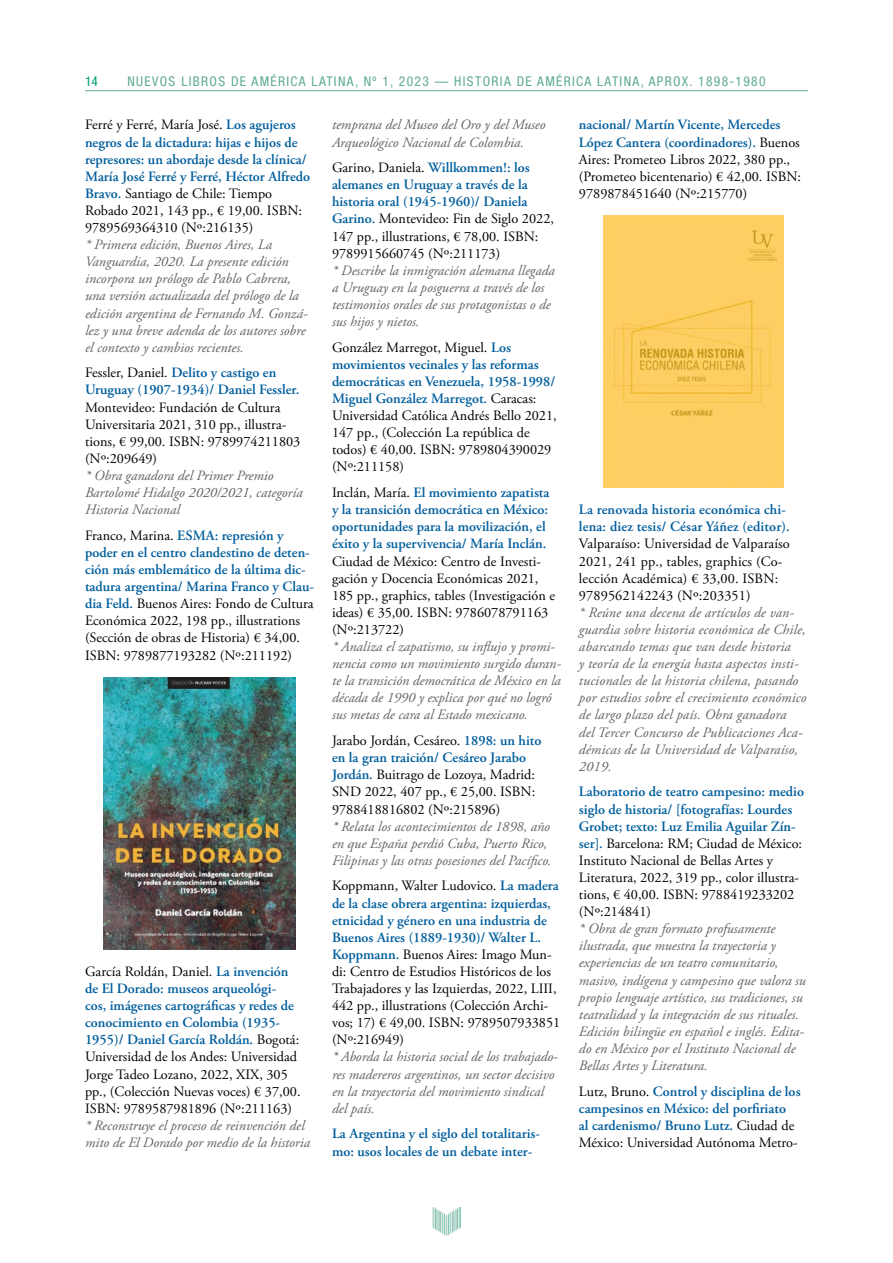
<style>
.page{position:relative;width:893px;height:1263px;background:#fff}
.page>*{position:absolute;margin:0;border:0;box-sizing:border-box;transform-origin:0 0}
.t1{font:14.25px/17.1px "Adobe Garamond Pro";color:#000}
.t2{font:italic 14.25px/17.1px "Adobe Garamond Pro";color:#646363}
.t3{font:600 14.25px/17.1px "Adobe Garamond Pro";color:#005e9d}
.t4{font:condensed 13.5px "Helvetica Neue LT Std";letter-spacing:.1em;color:#5fac8f}
.t5{font:condensed 13.5px "Helvetica Neue LT Std";color:#009974}
.s1{font-weight:400;color:#000}
.s2{font-weight:600;color:#005e9d}
</style>
<div class="page">
<img style="left:433px;top:1208px;width:27px;height:27px">
<hr style="left:85px;top:90px;width:723px;height:1px;background:#5fac8f">
<img style="left:603px;top:216px;width:180px;height:272px">
<img style="left:104px;top:677px;width:191px;height:272px">
<p class="t5" style="left:85px;top:74px;width:14px">14</p>
<p class="t4" style="left:127px;top:74px;width:640px">NUEVOS LIBROS DE AMÉRICA LATINA, Nº 1, 2023 — HISTORIA DE AMÉRICA LATINA, APROX. 1898-1980</p>
<p class="t3" style="left:85px;top:116px;width:227px"><span class="s1">Ferré y Ferré, María José.</span> Los agujeros negros de la dictadura: hijas e hijos de represores: un abordaje desde la clínica/ María José Ferré y Ferré, Héctor Alfredo Bravo. <span class="s1">Santiago de Chile: Tiempo Robado 2021, 143 pp., € 19,00. ISBN:<br>9789569364310 (Nº:216135)</span></p>
<p class="t2" style="left:85px;top:236px;width:224px">* Primera edición, Buenos Aires, La Vanguardia, 2020. La presente edición incorpora un prólogo de Pablo Cabrera, una versión actualizada del prólogo de la edición argentina de Fernando M. Gonzá&shy;lez y una breve adenda de los autores sobre el contexto y cambios recientes.</p>
<p class="t3" style="left:85px;top:364px;width:216px"><span class="s1">Fessler, Daniel.</span> Delito y castigo en<br>Uruguay (1907-1934)/ Daniel Fessler.</p>
<p class="t1" style="left:85px;top:399px;width:217px">Montevideo: Fundación de Cultura<br>Universitaria 2021, 310 pp., illustra&shy;tions, € 99,00. ISBN: 9789974211803 (Nº:209649)</p>
<p class="t2" style="left:85px;top:467px;width:219px">* Obra ganadora del Primer Premio<br>Bartolomé Hidalgo 2020/2021, categoría<br>Historia Nacional</p>
<p class="t1" style="left:85px;top:527px;width:230px">Franco, Marina. <span class="s2">ESMA: represión y poder en el centro clandestino de deten&shy;ción más emblemático de la última dic&shy;tadura argentina/ Marina Franco y Clau&shy;dia Feld.</span> Buenos Aires: Fondo de Cultura Económica 2022, 198 pp., illustrations (Sección de obras de Historia) € 34,00.<br>ISBN: 9789877193282 (Nº:211192)</p>
<p class="t2" style="left:332px;top:117px;width:215px">temprana del Museo del Oro y del Museo<br>Arqueológico Nacional de Colombia.</p>
<p class="t1" style="left:332px;top:160px;width:224px">Garino, Daniela. <span class="s2">Willkommen!: los alemanes en Uruguay a través de la historia oral (1945-1960)/ Daniela Garino.</span> Montevideo: Fin de Siglo 2022, 147 pp., illustrations, € 78,00. ISBN:<br>9789915660745 (Nº:211173)</p>
<p class="t2" style="left:332px;top:262px;width:224px">* Describe la inmigración alemana llegada a Uruguay en la posguerra a través de los testimonios orales de sus protagonistas o de sus hijos y nietos.</p>
<p class="t1" style="left:332px;top:339px;width:226px">González Marregot, Miguel. <span class="s2">Los movimientos vecinales y las reformas democráticas en Venezuela, 1958-1998/ Miguel González Marregot.</span> Caracas:<br>Universidad Católica Andrés Bello 2021, 147 pp., (Colección La república de todos) € 40,00. ISBN: 9789804390029 (Nº:211158)</p>
<p class="t3" style="left:332px;top:484px;width:219px"><span class="s1">Inclán, María.</span> El movimiento zapatista y la transición democrática en México: oportunidades para la movilización, el éxito y la supervivencia/ María Inclán.</p>
<p class="t1" style="left:332px;top:553px;width:225px">Ciudad de México: Centro de Investi&shy;gación y Docencia Económicas 2021, 185 pp., graphics, tables (Investigación e ideas) € 35,00. ISBN: 9786078791163 (Nº:213722)</p>
<p class="t2" style="left:332px;top:638px;width:230px">* Analiza el zapatismo, su influjo y promi&shy;nencia como un movimiento surgido duran&shy;te la transición democrática de México en la década de 1990 y explica por qué no logró sus metas de cara al Estado mexicano.</p>
<p class="t1" style="left:332px;top:732px;width:211px">Jarabo Jordán, Cesáreo. <span class="s2">1898: un hito en la gran traición/ Cesáreo Jarabo Jordán.</span> Buitrago de Lozoya, Madrid:<br>SND 2022, 407 pp., € 25,00. ISBN:<br>9788418816802 (Nº:215896)</p>
<p class="t2" style="left:332px;top:818px;width:221px">* Relata los acontecimientos de 1898, año en que España perdió Cuba, Puerto Rico,<br>Filipinas y las otras posesiones del Pacífico.</p>
<p class="t1" style="left:332px;top:878px;width:230px">Koppmann, Walter Ludovico. <span class="s2">La madera de la clase obrera argentina: izquierdas, etnicidad y género en una industria de Buenos Aires (1889-1930)/ Walter L.<br>Koppmann.</span> Buenos Aires: Imago Mun&shy;di: Centro de Estudios Históricos de los Trabajadores y las Izquierdas, 2022, LIII, 442 pp., illustrations (Colección Archi&shy;vos; 17) € 49,00. ISBN: 9789507933851 (Nº:216949)</p>
<p class="t2" style="left:332px;top:1049px;width:227px">* Aborda la historia social de los trabajado&shy;res madereros argentinos, un sector decisivo en la trayectoria del movimiento sindical del país.</p>
<p class="t3" style="left:332px;top:1125px;width:209px">La Argentina y el siglo del totalitaris&shy;mo: usos locales de un debate inter-</p>
<p class="t1" style="left:579px;top:117px;width:224px"><span class="s2">nacional/ Martín Vicente, Mercedes López Cantera (coordinadores).</span> Buenos Aires: Prometeo Libros 2022, 380 pp., (Prometeo bicentenario) € 42,00. ISBN:<br>9789878451640 (Nº:215770)</p>
<p class="t3" style="left:579px;top:501px;width:212px">La renovada historia económica chi&shy;lena: diez tesis/ César Yáñez (editor).</p>
<p class="t1" style="left:579px;top:536px;width:212px">Valparaíso: Universidad de Valparaíso 2021, 241 pp., tables, graphics (Co&shy;lección Académica) € 33,00. ISBN:<br>9789562142243 (Nº:203351)</p>
<p class="t2" style="left:579px;top:604px;width:229px">* Reúne una decena de artículos de van&shy;guardia sobre historia económica de Chile, abarcando temas que van desde historia<br>y teoría de la energía hasta aspectos insti&shy;tucionales de la historia chilena, pasando por estudios sobre el crecimiento económico de largo plazo del país. Obra ganadora<br>del Tercer Concurso de Publicaciones Aca&shy;démicas de la Universidad de Valparaíso, 2019.</p>
<p class="t1" style="left:579px;top:784px;width:227px"><span class="s2">Laboratorio de teatro campesino: medio siglo de historia/ [fotografías: Lourdes Grobet; texto: Luz Emilia Aguilar Zín&shy;ser].</span> Barcelona: RM; Ciudad de México:<br>Instituto Nacional de Bellas Artes y Literatura, 2022, 319 pp., color illustra&shy;tions, € 40,00. ISBN: 9788419233202 (Nº:214841)</p>
<p class="t2" style="left:579px;top:920px;width:229px">* Obra de gran formato profusamente ilustrada, que muestra la trayectoria y experiencias de un teatro comunitario, masivo, indígena y campesino que valora su propio lenguaje artístico, sus tradiciones, su teatralidad y la integración de sus rituales.<br>Edición bilingüe en español e inglés. Edita&shy;do en México por el Instituto Nacional de Bellas Artes y Literatura.</p>
<p class="t3" style="left:579px;top:1083px;width:223px"><span class="s1">Lutz, Bruno.</span> Control y disciplina de los campesinos en México: del porfiriato<br>al cardenismo/ Bruno Lutz. <span class="s1">Ciudad de México: Universidad Autónoma Metro-</span></p>
<p class="t1" style="left:85px;top:963px;width:217px">García Roldán, Daniel. <span class="s2">La invención de El Dorado: museos arqueológi&shy;cos, imágenes cartográficas y redes de conocimiento en Colombia (1935- 1955)/ Daniel García Roldán.</span> Bogotá:<br>Universidad de los Andes: Universidad Jorge Tadeo Lozano, 2022, XIX, 305 pp., (Colección Nuevas voces) € 37,00.<br>ISBN: 9789587981896 (Nº:211163)</p>
<p class="t2" style="left:85px;top:1117px;width:227px">* Reconstruye el proceso de reinvención del mito de El Dorado por medio de la historia</p>
</div>
